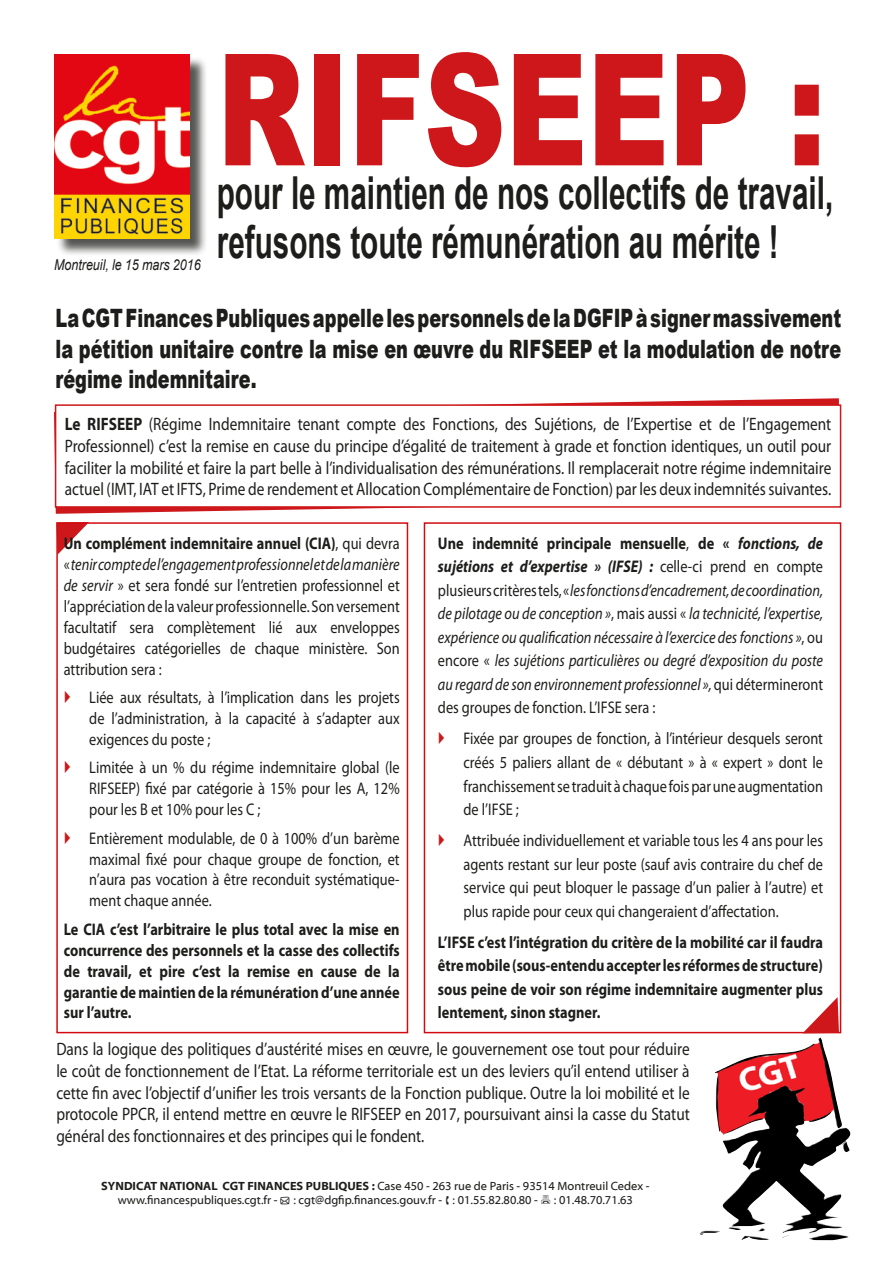
<style>
.page{position:relative;width:893px;height:1263px;background:#fff}
.page>*{position:absolute;margin:0;border:0;box-sizing:border-box;transform-origin:0 0}
.Normal__Web{font:900 155.55px "Arial";color:#cd171a;scale:.73 1}
.Normal__Web-2{font:700 45.45px "Arial";color:#1d1d1b;scale:.65 1}
.Normal__Web-3{font:900 25.35px/30.3px "Arial";color:#1d1d1b;text-align:justify;scale:.7 1}
.Normal__Web-4{font:18px/21.6px "Myriad Pro";color:#1d1d1b;text-align:justify;scale:.85 1}
.Normal__Web-5{font:16.8px/20.9px "Myriad Pro";color:#1d1d1b;text-align:justify;scale:.85 1}
.Normal__Web-6{font:italic 16.8px/23.5px "Myriad Pro";color:#1d1d1b;text-align:justify;scale:.85 1}
.Normal__Web-7{font:700 16.8px/20.9px "Myriad Pro";color:#1d1d1b;text-align:justify;scale:.85 1}
.puces_noire_copie_2{font:italic 15px "Arial";color:#1d1d1b;scale:.83 1}
.t1{font:12px/14.4px "Myriad Web Pro";color:#1d1d1b}
.s1{font-weight:700}
.s2{font-style:italic}
.s3{font-weight:700;font-style:normal}
.s4{font-style:normal}
</style>
<div class="page">
<svg style="left:59px;top:525px;width:27px;height:28px"></svg>
<div style="left:56px;top:522px;width:352px;height:511px;border:2px solid #d20b11"></div>
<div style="left:424px;top:522px;width:417px;height:511px;border:2px solid #d20b11"></div>
<svg style="left:54px;top:398px;width:785px;height:116px"></svg>
<div style="left:56px;top:405px;width:784px;height:102px;background:#fff"></div>
<div style="left:55px;top:404px;width:786px;height:104px;border:2px solid #cd171a"></div>
<div style="left:56px;top:56px;width:152px;height:201px;background:#1d1d1b;opacity:.75"></div>
<img style="left:54px;top:54px;width:135px;height:184px">
<img style="left:715px;top:1037px;width:135px;height:196px">
<svg style="left:798px;top:996px;width:43px;height:38px"></svg>
<p class="puces_noire_copie_2" style="left:54px;top:255px;width:178px">Montreuil, le 15 mars 2016</p>
<p class="Normal__Web" style="left:217px;top:-3px;width:835px">RIFSEEP :</p>
<p class="Normal__Web-2" style="left:217px;top:163px;width:950px">pour le maintien de nos collectifs de travail,</p>
<p class="Normal__Web-2" style="left:217px;top:211px;width:866px">refusons toute rémunération au mérite !</p>
<p class="Normal__Web-3" style="left:56px;top:302px;width:1124px">La CGT Finances Publiques appelle les personnels de la DGFIP à signer massivement la pétition unitaire contre la mise en œuvre du RIFSEEP et la modulation de notre régime indemnitaire.</p>
<p class="Normal__Web-4" style="left:65px;top:413px;width:903px"><span class="s1">Le RIFSEEP</span> (Régime Indemnitaire tenant compte des Fonctions, des Sujétions, de l’Expertise et de l’Engagement Professionnel) c’est la remise en cause du principe d’égalité de traitement à grade et fonction identiques, un outil pour faciliter la mobilité et faire la part belle à l’individualisation des rémunérations. Il remplacerait notre régime indemnitaire actuel (IMT, IAT et IFTS, Prime de rendement et Allocation Complémentaire de Fonction) par les deux indemnités suivantes.</p>
<p class="Normal__Web-5" style="left:64px;top:533px;width:397px"><span class="s1">Un complément indemnitaire annuel (CIA)</span>, qui devra « <span class="s2">tenir compte de l’engagement professionnel et de la manière de servir</span> » et sera fondé sur l’entretien professionnel et l’appréciation de la valeur professionnelle. Son versement facultatif sera complètement lié aux enveloppes budgétaires catégorielles de chaque ministère. Son attribution sera :</p>
<p class="Normal__Web-5" style="left:89px;top:687px;width:367px">Liée aux résultats, à l’implication dans les projets de l’administration, à la capacité à s’adapter aux exigences du poste ;</p>
<p class="Normal__Web-5" style="left:89px;top:757px;width:367px">Limitée à un % du régime indemnitaire global (le RIFSEEP) fixé par catégorie à 15% pour les A, 12% pour les B et 10% pour les C ;</p>
<p class="Normal__Web-5" style="left:89px;top:827px;width:367px">Entièrement modulable, de 0 à 100% d’un barème maximal fixé pour chaque groupe de fonction, et n’aura pas vocation à être reconduit systématique&shy;ment chaque année.</p>
<p class="Normal__Web-7" style="left:64px;top:918px;width:397px">Le CIA c’est l’arbitraire le plus total avec la mise en concurrence des personnels et la casse des collectifs de travail, et pire c’est la remise en cause de la garantie de maintien de la rémunération d’une année sur l’autre.</p>
<p class="Normal__Web-6" style="left:438px;top:531px;width:455px"><span class="s3">Une indemnité principale mensuelle</span><span class="s4">,</span> <span class="s3">de «</span> <span class="s1">fonctions, de sujétions et d’expertise » (IFSE) :</span> <span class="s4">celle-ci prend en compte plusieurs critères tels, «</span> les fonctions d’encadrement, de coordination, de pilotage ou de conception »<span class="s4">, mais aussi «</span> la technicité, l’expertise, expérience ou qualification nécessaire à l’exercice des fonctions »<span class="s4">, ou encore «</span> les sujétions particulières ou degré d’exposition du poste au regard de son environnement professionnel », <span class="s4">qui détermineront des groupes de fonction. L’IFSE sera :</span></p>
<p class="Normal__Web-5" style="left:463px;top:727px;width:425px;line-height:23.5px">Fixée par groupes de fonction, à l’intérieur desquels seront créés 5 paliers allant de « débutant » à « expert » dont le franchissement se traduit à chaque fois par une augmentation de l’IFSE ;</p>
<p class="Normal__Web-5" style="left:463px;top:828px;width:425px;line-height:23.5px">Attribuée individuellement et variable tous les 4 ans pour les agents restant sur leur poste (sauf avis contraire du chef de service qui peut bloquer le passage d’un palier à l’autre) et plus rapide pour ceux qui changeraient d’affectation.</p>
<p class="Normal__Web-7" style="left:438px;top:930px;width:455px;line-height:23.5px">L’IFSE c’est l’intégration du critère de la mobilité car il faudra être mobile (sous-entendu accepter les réformes de structure) sous peine de voir son régime indemnitaire augmenter plus lentement, sinon stagner.</p>
<p class="Normal__Web-4" style="left:56px;top:1038px;width:747px">Dans la logique des politiques d’austérité mises en œuvre, le gouvernement ose tout pour réduire le coût de fonctionnement de l’Etat. La réforme territoriale est un des leviers qu’il entend utiliser à cette fin avec l’objectif d’unifier les trois versants de la Fonction publique. Outre la loi mobilité et le protocole PPCR, il entend mettre en œuvre le RIFSEEP en 2017, poursuivant ainsi la casse du Statut général des fonctionnaires et des principes qui le fondent.</p>
<p class="t1" style="left:118px;top:1179px;width:533px;text-indent:-17px"><span class="s1">SYNDICAT NATIONAL CGT FINANCES PUBLIQUES :</span> Case 450 - 263 rue de Paris - 93514 Montreuil Cedex - www.financespubliques.cgt.fr - ● : cgt@dgfip.finances.gouv.fr - : 01.55.82.80.80 -</p>
<p class="t1" style="left:554px;top:1193px;width:81px">: 01.48.70.71.63</p>
</div>
